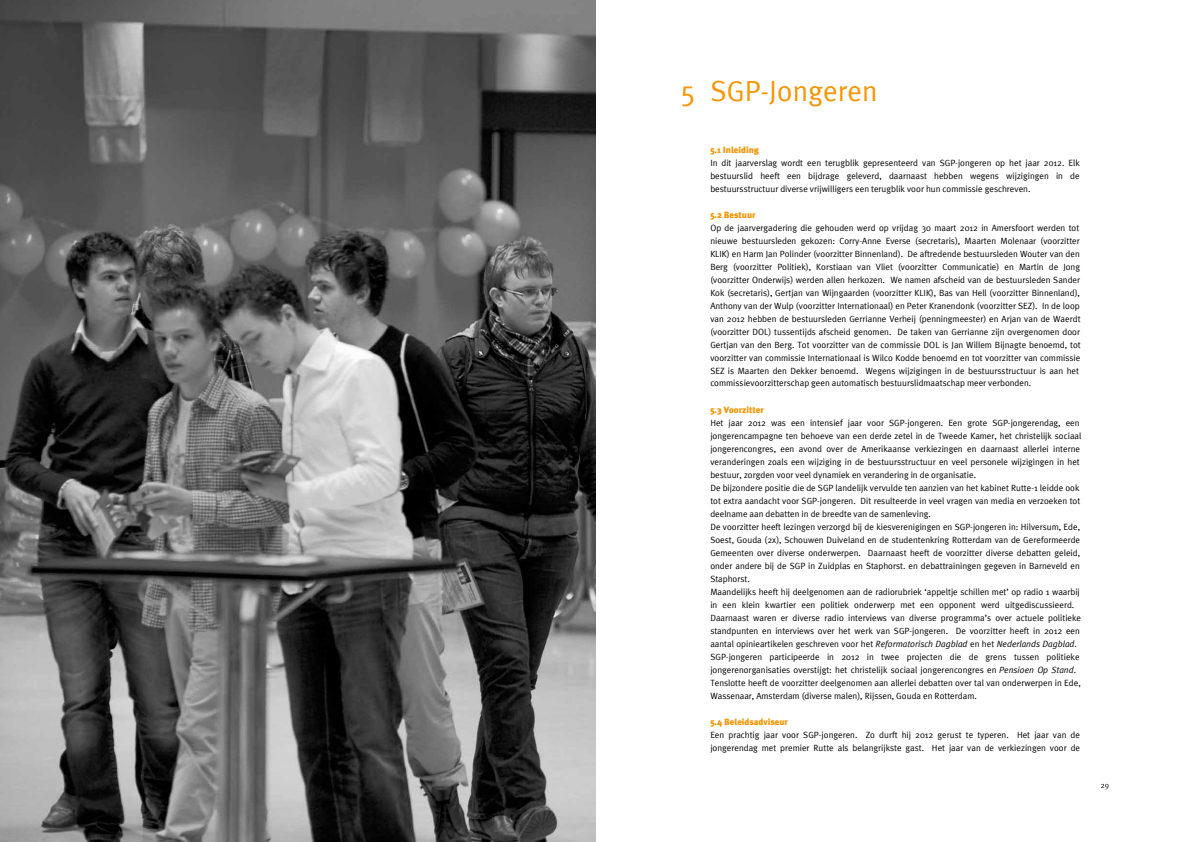
<style>
.page{position:relative;width:1191px;height:842px;background:#fff}
.page>*{position:absolute;margin:0;border:0;box-sizing:border-box;transform-origin:0 0}
.t1{font:29px "Meta Plus Normal";color:#f49608}
.t2{font:9px/13px "Meta Plus Normal";color:#000}
.t3{font:900 9px "Meta Plus";color:#f49608}
.s1{font-style:italic}
</style>
<div class="page">
<svg style="left:1101px;top:784px;width:7px;height:6px"></svg>
<img style="left:0;top:0;width:595px;height:842px">
<h1 class="t1" style="left:680px;top:74px;width:17px">5</h1>
<h1 class="t1" style="left:710px;top:74px;width:169px">SGP-Jongeren</h1>
<p class="t3" style="left:710px;top:145px;width:50px">5.1 Inleiding</p>
<p class="t2" style="left:710px;top:156px;width:371px;text-align:justify">In dit jaarverslag wordt een terugblik gepresenteerd van SGP-jongeren op het jaar 2012. Elk bestuurslid heeft een bijdrage geleverd, daarnaast hebben wegens wijzigingen in de bestuursstructuur diverse vrijwilligers een terugblik voor hun commissie geschreven.</p>
<p class="t3" style="left:710px;top:210px;width:47px">5.2 Bestuur</p>
<p class="t2" style="left:710px;top:221px;width:372px">Op de jaarvergadering die gehouden werd op vrijdag 30 maart 2012 in Amersfoort werden tot nieuwe bestuursleden gekozen: Corry-Anne Everse (secretaris), Maarten Molenaar (voorzitter KLIK) en Harm Jan Polinder (voorzitter Binnenland). De aftredende bestuursleden Wouter van den Berg (voorzitter Politiek), Korstiaan van Vliet (voorzitter Communicatie) en Martin de Jong (voorzitter Onderwijs) werden allen herkozen. We namen afscheid van de bestuursleden Sander Kok (secretaris), Gertjan van Wijngaarden (voorzitter KLIK), Bas van Hell (voorzitter Binnenland), Anthony van der Wulp (voorzitter Internationaal) en Peter Kranendonk (voorzitter SEZ). In de loop van 2012 hebben de bestuursleden Gerrianne Verheij (penningmeester) en Arjan van de Waerdt (voorzitter DOL) tussentijds afscheid genomen. De taken van Gerrianne zijn overgenomen door Gertjan van den Berg. Tot voorzitter van de commissie DOL is Jan Willem Bijnagte benoemd, tot voorzitter van commissie Internationaal is Wilco Kodde benoemd en tot voorzitter van commissie SEZ is Maarten den Dekker benoemd. Wegens wijzigingen in de bestuursstructuur is aan het commissievoorzitterschap geen automatisch bestuurslidmaatschap meer verbonden.</p>
<p class="t3" style="left:710px;top:405px;width:55px">5.3 Voorzitter</p>
<p class="t2" style="left:710px;top:416px;width:372px">Het jaar 2012 was een intensief jaar voor SGP-jongeren. Een grote SGP-jongerendag, een jongerencampagne ten behoeve van een derde zetel in de Tweede Kamer, het christelijk sociaal jongerencongres, een avond over de Amerikaanse verkiezingen en daarnaast allerlei interne veranderingen zoals een wijziging in de bestuursstructuur en veel personele wijzigingen in het bestuur, zorgden voor veel dynamiek en verandering in de organisatie.<br>De bijzondere positie die de SGP landelijk vervulde ten aanzien van het kabinet Rutte-1 leidde ook tot extra aandacht voor SGP-jongeren. Dit resulteerde in veel vragen van media en verzoeken tot deelname aan debatten in de breedte van de samenleving.<br>De voorzitter heeft lezingen verzorgd bij de kiesverenigingen en SGP-jongeren in: Hilversum, Ede, Soest, Gouda (2x), Schouwen Duiveland en de studentenkring Rotterdam van de Gereformeerde Gemeenten over diverse onderwerpen. Daarnaast heeft de voorzitter diverse debatten geleid, onder andere bij de SGP in Zuidplas en Staphorst. en debattrainingen gegeven in Barneveld en Staphorst.<br>Maandelijks heeft hij deelgenomen aan de radiorubriek ‘appeltje schillen met’ op radio 1 waarbij in een klein kwartier een politiek onderwerp met een opponent werd uitgediscussieerd.<br>Daarnaast waren er diverse radio interviews van diverse programma’s over actuele politieke standpunten en interviews over het werk van SGP-jongeren. De voorzitter heeft in 2012 een aantal opinieartikelen geschreven voor het <span class="s1">Reformatorisch Dagblad</span> en het <span class="s1">Nederlands Dagblad</span>.<br>SGP-jongeren participeerde in 2012 in twee projecten die de grens tussen politieke jongerenorganisaties overstijgt: het christelijk sociaal jongerencongres en <span class="s1">Pensioen Op Stand</span>.<br>Tenslotte heeft de voorzitter deelgenomen aan allerlei debatten over tal van onderwerpen in Ede, Wassenaar, Amsterdam (diverse malen), Rijssen, Gouda en Rotterdam.</p>
<p class="t3" style="left:710px;top:717px;width:79px">5.4 Beleidsadviseur</p>
<p class="t2" style="left:710px;top:728px;width:371px">Een prachtig jaar voor SGP-jongeren. Zo durft hij 2012 gerust te typeren. Het jaar van de jongerendag met premier Rutte als belangrijkste gast. Het jaar van de verkiezingen voor de</p>
</div>
